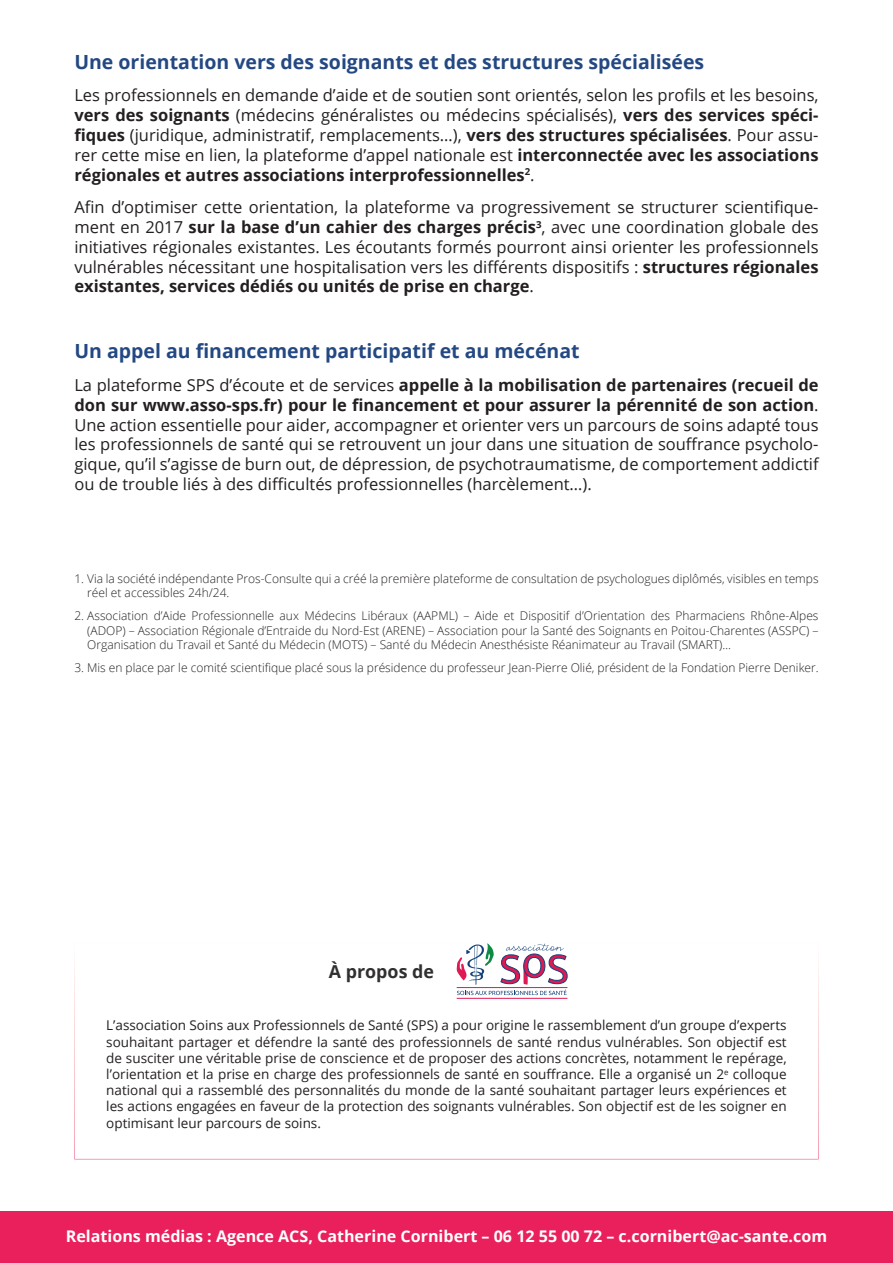
<style>
.page{position:relative;width:893px;height:1263px;background:#fff}
.page>*{position:absolute;margin:0;border:0;box-sizing:border-box;transform-origin:0 0}
.t1{font:700 19.5px "Open Sans";color:#234882}
.t2{font:700 17.85px "Open Sans";color:#312f30}
.t3{font:16.5px/19.8px "Open Sans";color:#231f20;text-align:justify}
.t4{font:700 16.05px "Open Sans";color:#fff}
.t5{font:13.5px/16.2px "Open Sans";color:#231f20;text-align:justify}
.t6{font:300 12px/14.4px "Open Sans";color:#231f20}
.s1{font-weight:700}
</style>
<div class="page">
<div style="left:0;top:1212px;width:893px;height:51px;background:#ea205c"></div>
<svg style="left:74px;top:963px;width:745px;height:196px"></svg>
<svg style="left:457px;top:943px;width:111px;height:52px"></svg>
<p class="t1" style="left:74px;top:48px;width:631px">Une orientation vers des soignants et des structures spécialisées</p>
<p class="t3" style="left:74px;top:85px;width:746px">Les professionnels en demande d’aide et de soutien sont orientés, selon les profils et les besoins, <span class="s1">vers des soignants</span> (médecins généralistes ou médecins spécialisés), <span class="s1">vers des services spéci&shy;fiques</span> (juridique, administratif, remplacements…), <span class="s1">vers des structures spécialisées</span>. Pour assu&shy;rer cette mise en lien, la plateforme d’appel nationale est <span class="s1">interconnectée avec les associations régionales et autres associations interprofessionnelles</span><sup>2</sup>.</p>
<p class="t3" style="left:74px;top:197px;width:746px">Afin d’optimiser cette orientation, la plateforme va progressivement se structurer scientifique&shy;ment en 2017 <span class="s1">sur la base d’un cahier des charges précis</span><sup>3</sup>, avec une coordination globale des initiatives régionales existantes. Les écoutants formés pourront ainsi orienter les professionnels vulnérables nécessitant une hospitalisation vers les différents dispositifs : <span class="s1">structures régionales existantes, services dédiés ou unités de prise en charge</span>.</p>
<p class="t1" style="left:74px;top:338px;width:507px">Un appel au financement participatif et au mécénat</p>
<p class="t3" style="left:74px;top:375px;width:746px">La plateforme SPS d’écoute et de services <span class="s1">appelle à la mobilisation de partenaires (recueil de don sur www.asso-sps.fr) pour le financement et pour assurer la pérennité de son action</span>.<br>Une action essentielle pour aider, accompagner et orienter vers un parcours de soins adapté tous les professionnels de santé qui se retrouvent un jour dans une situation de souffrance psycholo&shy;gique, qu’il s’agisse de burn out, de dépression, de psychotraumatisme, de comportement addictif ou de trouble liés à des difficultés professionnelles (harcèlement…).</p>
<p class="t6" style="left:87px;top:571px;width:733px;text-indent:-13px">1. Via la société indépendante Pros-Consulte qui a créé la première plateforme de consultation de psychologues diplômés, visibles en temps réel et accessibles 24h/24.</p>
<p class="t6" style="left:87px;top:608px;width:733px;text-align:justify;text-indent:-13px">2. Association d’Aide Professionnelle aux Médecins Libéraux (AAPML) – Aide et Dispositif d’Orientation des Pharmaciens Rhône-Alpes (ADOP) – Association Régionale d’Entraide du Nord-Est (ARENE) – Association pour la Santé des Soignants en Poitou-Charentes (ASSPC) – Organisation du Travail et Santé du Médecin (MOTS) – Santé du Médecin Anesthésiste Réanimateur au Travail (SMART)…</p>
<p class="t6" style="left:74px;top:660px;width:746px">3. Mis en place par le comité scientifique placé sous la présidence du professeur Jean-Pierre Olié, président de la Fondation Pierre Deniker.</p>
<p class="t2" style="left:329px;top:959px;width:107px">À propos de</p>
<p class="t5" style="left:106px;top:1017px;width:682px">L’association Soins aux Professionnels de Santé (SPS) a pour origine le rassemblement d’un groupe d’experts souhaitant partager et défendre la santé des professionnels de santé rendus vulnérables. Son objectif est de susciter une véritable prise de conscience et de proposer des actions concrètes, notamment le repérage, l’orientation et la prise en charge des professionnels de santé en souffrance. Elle a organisé un 2<sup>e</sup> colloque national qui a rassemblé des personnalités du monde de la santé souhaitant partager leurs expériences et les actions engagées en faveur de la protection des soignants vulnérables. Son objectif est de les soigner en optimisant leur parcours de soins.</p>
<p class="t4" style="left:66px;top:1224px;width:763px">Relations médias : Agence ACS, Catherine Cornibert – 06 12 55 00 72 – c.cornibert@ac-sante.com</p>
</div>
